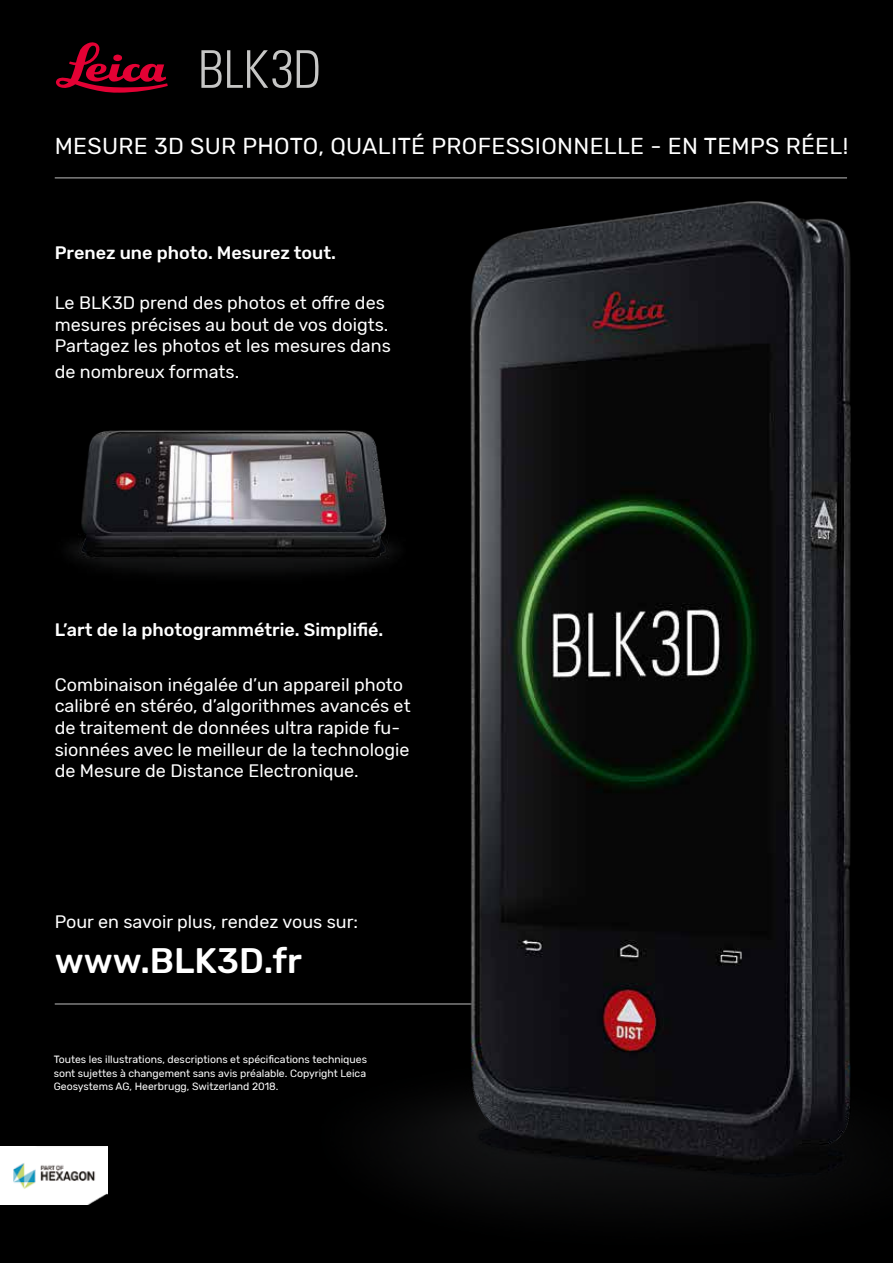
<style>
.page{position:relative;width:893px;height:1263px;background:#fff}
.page>*{position:absolute;margin:0;border:0;box-sizing:border-box;transform-origin:0 0}
.t1{font:500 35.4px "Rubik";color:#fff}
.t2{font:22.95px "Rubik";letter-spacing:.015em;color:#fff}
.t3{font:18px/21.6px "Rubik";color:#fff}
.t4{font:500 18px "Rubik";color:#fff}
.t5{font:10.5px/13.5px "Rubik";color:#fff;text-align:justify}
</style>
<div class="page">
<img style="left:0;top:0;width:893px;height:1263px">
<img style="left:53px;top:420px;width:362px;height:163px">
<svg style="left:56px;top:41px;width:112px;height:52px;background:#480010"></svg>
<svg style="left:297px;top:50px;width:21px;height:38px"></svg>
<svg style="left:201px;top:50px;width:90px;height:38px;background:#3a3a3a"></svg>
<p class="t2" style="left:55px;top:133px;width:795px">MESURE 3D SUR PHOTO, QUALITÉ PROFESSIONNELLE - EN TEMPS RÉEL!</p>
<p class="t4" style="left:55px;top:242px;width:283px">Prenez une photo. Mesurez tout.</p>
<p class="t3" style="left:55px;top:292px;width:338px">Le BLK3D prend des photos et offre des mesures précises au bout de vos doigts.<br>Partagez les photos et les mesures dans</p>
<p class="t3" style="left:55px;top:361px;width:186px">de nombreux formats.</p>
<p class="t4" style="left:55px;top:619px;width:330px">L’art de la photogrammétrie. Simplifié.</p>
<p class="t3" style="left:55px;top:674px;width:357px">Combinaison inégalée d’un appareil photo calibré en stéréo, d’algorithmes avancés et de traitement de données ultra rapide fu&shy;sionnées avec le meilleur de la technologie de Mesure de Distance Electronique.</p>
<p class="t3" style="left:55px;top:911px;width:305px">Pour en savoir plus, rendez vous sur:</p>
<h1 class="t1" style="left:55px;top:940px;width:249px">www.BLK3D.fr</h1>
<p class="t5" style="left:54px;top:1053px;width:315px">Toutes les illustrations, descriptions et spécifications techniques sont sujettes à changement sans avis préalable. Copyright Leica Geosystems AG, Heerbrugg, Switzerland 2018.</p>
</div>
